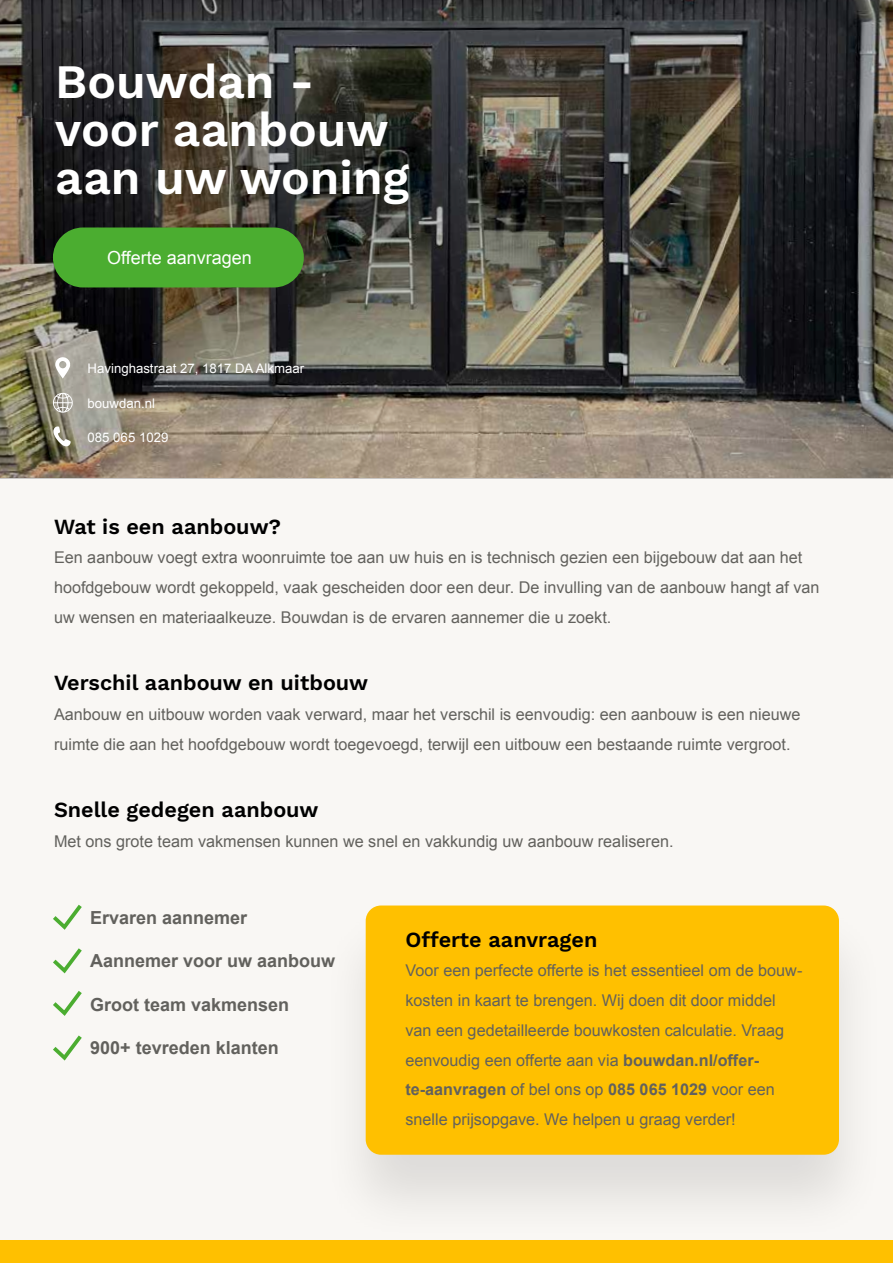
<style>
.page{position:relative;width:893px;height:1263px;background:#fff}
.page>*{position:absolute;margin:0;border:0;box-sizing:border-box;transform-origin:0 0}
.t1{font:600 48px/48px "Work Sans";color:#fff}
.t2{font:600 21.6px "Work Sans";color:#000}
.t3{font:700 18px "Arial";color:#62615d}
.t4{font:18px "Arial";color:#fff}
.t5{font:16.2px/29.7px "Arial";color:#62615d}
.t6{font:13.2px "Arial";color:#fff}
.s1{font-weight:700}
</style>
<div class="page">
<div style="left:0;top:478px;width:893px;height:764px;background:#f9f7f4"></div>
<div style="left:0;top:1241px;width:893px;height:22px;background:#ffc000"></div>
<img style="left:0;top:0;width:893px;height:478px">
<svg style="left:53px;top:426px;width:18px;height:20px"></svg>
<svg style="left:53px;top:393px;width:20px;height:20px"></svg>
<div style="left:53px;top:227px;width:251px;height:60px;background:#4bad30;border-radius:30px"></div>
<svg style="left:55px;top:357px;width:15px;height:21px"></svg>
<svg style="left:53px;top:904px;width:29px;height:26px"></svg>
<svg style="left:53px;top:948px;width:29px;height:26px"></svg>
<svg style="left:53px;top:991px;width:29px;height:25px"></svg>
<svg style="left:53px;top:1035px;width:29px;height:26px"></svg>
<div style="left:320px;top:901px;width:568px;height:343px;background:#000;opacity:.11"></div>
<div style="left:366px;top:905px;width:473px;height:250px;background:#ffc000;border-radius:15px"></div>
<h1 class="t1" style="left:55px;top:56px;width:355px">Bouwdan - voor aanbouw aan uw woning</h1>
<p class="t4" style="left:107px;top:246px;width:146px">Offerte aanvragen</p>
<p class="t6" style="left:88px;top:360px;width:218px">Havinghastraat 27, 1817 DA Alkmaar</p>
<p class="t6" style="left:88px;top:394px;width:69px">bouwdan.nl</p>
<p class="t6" style="left:88px;top:429px;width:82px">085 065 1029</p>
<h2 class="t2" style="left:54px;top:510px;width:229px">Wat is een aanbouw?</h2>
<p class="t5" style="left:54px;top:543px;width:767px">Een aanbouw voegt extra woonruimte toe aan uw huis en is technisch gezien een bijgebouw dat aan het hoofdgebouw wordt gekoppeld, vaak gescheiden door een deur. De invulling van de aanbouw hangt af van uw wensen en materiaalkeuze. Bouwdan is de ervaren aannemer die u zoekt.</p>
<h2 class="t2" style="left:54px;top:667px;width:316px">Verschil aanbouw en uitbouw</h2>
<p class="t5" style="left:54px;top:700px;width:748px">Aanbouw en uitbouw worden vaak verward, maar het verschil is eenvoudig: een aanbouw is een nieuwe ruimte die aan het hoofdgebouw wordt toegevoegd, terwijl een uitbouw een bestaande ruimte vergroot.</p>
<h2 class="t2" style="left:54px;top:794px;width:266px">Snelle gedegen aanbouw</h2>
<p class="t5" style="left:54px;top:827px;width:621px">Met ons grote team vakmensen kunnen we snel en vakkundig uw aanbouw realiseren.</p>
<p class="t3" style="left:90px;top:905px;width:159px">Ervaren aannemer</p>
<p class="t3" style="left:90px;top:949px;width:247px">Aannemer voor uw aanbouw</p>
<p class="t3" style="left:90px;top:992px;width:201px">Groot team vakmensen</p>
<p class="t3" style="left:90px;top:1036px;width:190px">900+ tevreden klanten</p>
<h2 class="t2" style="left:405px;top:923px;width:193px">Offerte aanvragen</h2>
<p class="t5" style="left:405px;top:956px;width:398px">Voor een perfecte offerte is het essentieel om de bouw&shy;kosten in kaart te brengen. Wij doen dit door middel van een gedetailleerde bouwkosten calculatie. Vraag eenvoudig een offerte aan via <span class="s1">bouwdan.nl/offer&shy;te-aanvragen</span> of bel ons op <span class="s1">085 065 1029</span> voor een snelle prijsopgave. We helpen u graag verder!</p>
</div>
